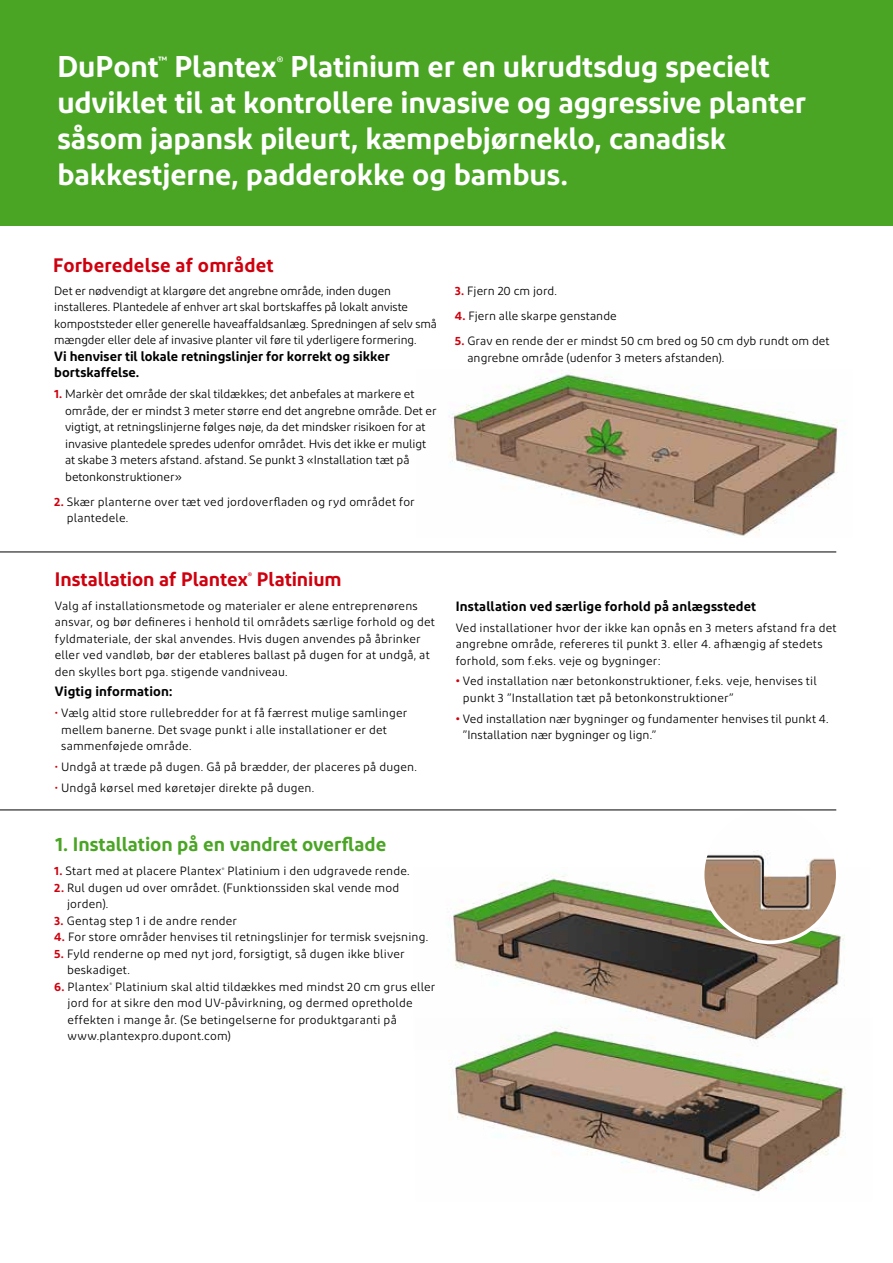
<style>
.page{position:relative;width:893px;height:1263px;background:#fff}
.page>*{position:absolute;margin:0;border:0;box-sizing:border-box;transform-origin:0 0}
.t1{font:600 30px/36px "Diodrum";letter-spacing:-.005em;color:#fff}
.t2{font:600 19.5px "Diodrum";color:#cf000e}
.t3{font:600 19.5px "Diodrum";letter-spacing:-.005em;color:#4aa524}
.t4{font:600 13.5px/16.5px "Diodrum";letter-spacing:.005em;color:#000}
.t5{font:12px/16.5px "Diodrum";letter-spacing:.01em;color:#000}
.t6{font:12px/16.5px "Diodrum";letter-spacing:-.01em;color:#000}
.t7{font:600 12px "Diodrum";color:#fff}
.t8{font:600 7.8px "Diodrum";color:#cf000e}
.t9{font:4.8px "Diodrum";color:#000}
.s1{font-weight:600;color:#cf000e}
.s2{color:#cf000e}
</style>
<div class="page">
<img style="left:449px;top:1049px;width:397px;height:143px">
<img style="left:449px;top:370px;width:397px;height:166px">
<img style="left:447px;top:873px;width:398px;height:176px">
<img style="left:703px;top:807px;width:135px;height:135px;border-radius:68px">
<div style="left:701px;top:805px;width:138px;height:139px;border:4px solid #fff;border-radius:50%"></div>
<div style="left:0;top:0;width:893px;height:225px;background:#4aa524"></div>
<hr style="left:0;top:552px;width:836px;height:1px;background:#000">
<hr style="left:0;top:810px;width:836px;height:1px;background:#000">
<h1 class="t1" style="left:57px;top:47px;width:750px;text-indent:233px">Platinium er en ukrudtsdug specielt udviklet til at kontrollere invasive og aggressive planter såsom japansk pileurt, kæmpebjørneklo, canadisk bakkestjerne, padderokke og bambus.</h1>
<h1 class="t1" style="left:57px;top:47px;width:103px">DuPont</h1>
<p class="t7" style="left:158px;top:53px;width:11px">™</p>
<h1 class="t1" style="left:174px;top:47px;width:104px">Plantex</h1>
<p class="t7" style="left:277px;top:53px;width:8px">®</p>
<h2 class="t2" style="left:53px;top:253px;width:222px">Forberedelse af området</h2>
<p class="t6" style="left:54px;top:282px;width:384px">Det er nødvendigt at klargøre det angrebne område, inden dugen installeres. Plantedele af enhver art skal bortskaffes på lokalt anviste kompoststeder eller generelle haveaffaldsanlæg. Spredningen af selv små mængder eller dele af invasive planter vil føre til yderligere formering.</p>
<p class="t4" style="left:54px;top:348px;width:337px">Vi henviser til lokale retningslinjer for korrekt og sikker bortskaffelse.</p>
<p class="t5" style="left:65px;top:386px;width:373px;text-indent:-11px"><span class="s1">1.</span> Markèr det område der skal tildækkes; det anbefales at markere et område, der er mindst 3 meter større end det angrebne område. Det er vigtigt, at retningslinjerne følges nøje, da det mindsker risikoen for at invasive plantedele spredes udenfor området. Hvis det ikke er muligt at skabe 3 meters afstand. afstand. Se punkt 3 «Installation tæt på betonkonstruktioner»</p>
<p class="t5" style="left:67px;top:493px;width:350px;text-indent:-13px"><span class="s1">2.</span> Skær planterne over tæt ved jordoverfladen og ryd området for plantedele.</p>
<h2 class="t2" style="left:55px;top:567px;width:194px">Installation af Plantex</h2>
<p class="t8" style="left:248px;top:570px;width:6px">®</p>
<h2 class="t2" style="left:257px;top:567px;width:86px">Platinium</h2>
<p class="t5" style="left:55px;top:597px;width:381px">Valg af installationsmetode og materialer er alene entreprenørens ansvar, og bør defineres i henhold til områdets særlige forhold og det fyldmateriale, der skal anvendes. Hvis dugen anvendes på åbrinker eller ved vandløb, bør der etableres ballast på dugen for at undgå, at den skylles bort pga. stigende vandniveau.</p>
<p class="t4" style="left:55px;top:683px;width:119px">Vigtig information:</p>
<p class="t5" style="left:61px;top:704px;width:348px;text-indent:-6px"><span class="s2">•</span> Vælg altid store rullebredder for at få færrest mulige samlinger mellem banerne. Det svage punkt i alle installationer er det sammenføjede område.</p>
<p class="t5" style="left:55px;top:758px;width:364px"><span class="s2">•</span> Undgå at træde på dugen. Gå på brædder, der placeres på dugen.</p>
<p class="t5" style="left:55px;top:779px;width:261px"><span class="s2">•</span> Undgå kørsel med køretøjer direkte på dugen.</p>
<h2 class="t3" style="left:55px;top:832px;width:332px">1. Installation på en vandret overflade</h2>
<p class="t5" style="left:54px;top:863px;width:169px"><span class="s1">1.</span> Start med at placere Plantex</p>
<p class="t9" style="left:222px;top:866px;width:4px">®</p>
<p class="t5" style="left:227px;top:863px;width:184px">Platinium i den udgravede rende.</p>
<p class="t5" style="left:67px;top:879px;width:334px;text-indent:-13px"><span class="s1">2.</span> Rul dugen ud over området. (Funktionssiden skal vende mod jorden).</p>
<p class="t5" style="left:54px;top:912px;width:184px"><span class="s1">3.</span> Gentag step 1 i de andre render</p>
<p class="t5" style="left:54px;top:929px;width:375px"><span class="s1">4.</span> For store områder henvises til retningslinjer for termisk svejsning.</p>
<p class="t5" style="left:67px;top:945px;width:339px;text-indent:-13px"><span class="s1">5.</span> Fyld renderne op med nyt jord, forsigtigt, så dugen ikke bliver beskadiget.</p>
<p class="t5" style="left:54px;top:978px;width:56px"><span class="s1">6.</span> Plantex</p>
<p class="t9" style="left:109px;top:981px;width:4px">®</p>
<p class="t5" style="left:68px;top:978px;width:369px;text-indent:48px">Platinium skal altid tildækkes med mindst 20 cm grus eller jord for at sikre den mod UV-påvirkning, og dermed opretholde effekten i mange år. (Se betingelserne for produktgaranti på www.plantexpro.dupont.com)</p>
<p class="t5" style="left:455px;top:282px;width:103px"><span class="s1">3.</span> Fjern 20 cm jord.</p>
<p class="t5" style="left:455px;top:307px;width:163px"><span class="s1">4.</span> Fjern alle skarpe genstande</p>
<p class="t5" style="left:467px;top:332px;width:364px;text-indent:-12px"><span class="s1">5.</span> Grav en rende der er mindst 50 cm bred og 50 cm dyb rundt om det angrebne område (udenfor 3 meters afstanden).</p>
<p class="t4" style="left:456px;top:597px;width:302px">Installation ved særlige forhold på anlægsstedet</p>
<p class="t5" style="left:456px;top:619px;width:382px">Ved installationer hvor der ikke kan opnås en 3 meters afstand fra det angrebne område, refereres til punkt 3. eller 4. afhængig af stedets forhold, som f.eks. veje og bygninger:</p>
<p class="t5" style="left:463px;top:673px;width:355px;text-indent:-7px"><span class="s1">•</span> Ved installation nær betonkonstruktioner, f.eks. veje, henvises til punkt 3 ”Installation tæt på betonkonstruktioner”</p>
<p class="t5" style="left:463px;top:710px;width:367px;text-indent:-7px"><span class="s1">•</span> Ved installation nær bygninger og fundamenter henvises til punkt 4. ”Installation nær bygninger og lign.”</p>
</div>
